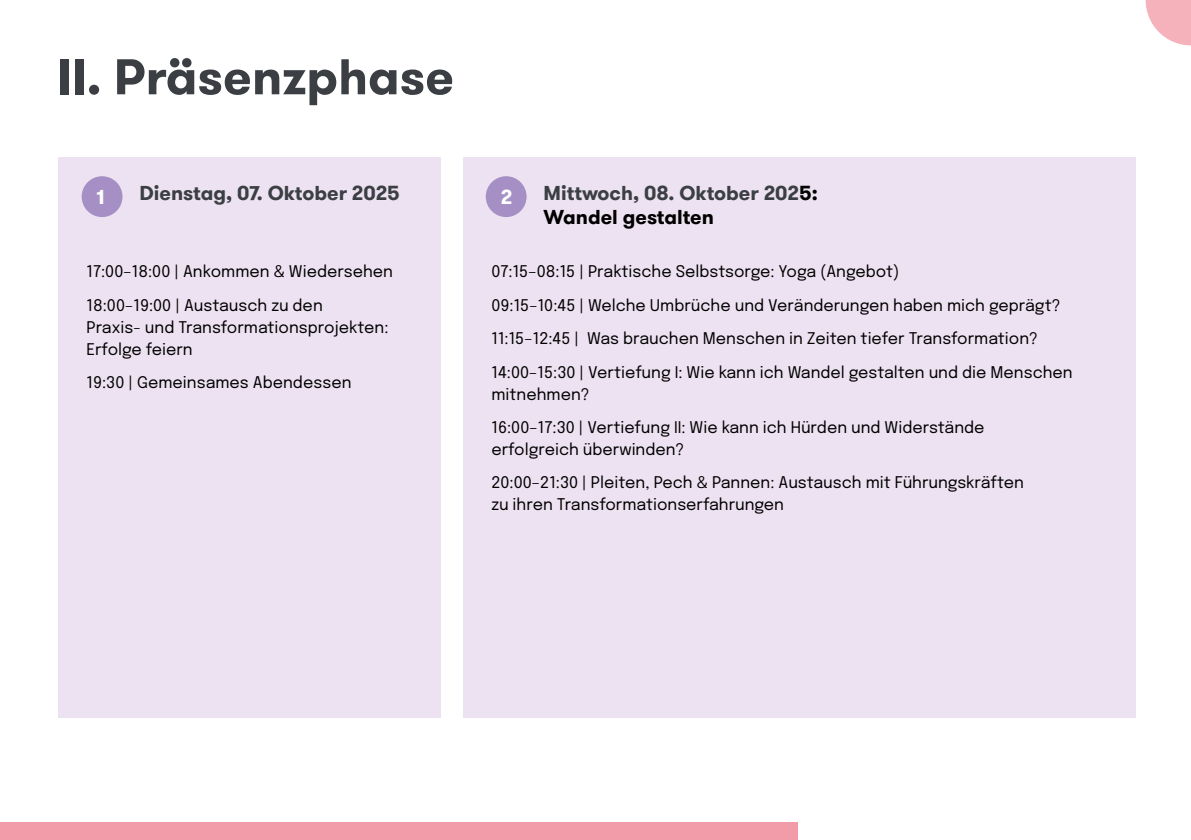
<style>
.page{position:relative;width:1191px;height:840px;background:#fff}
.page>*{position:absolute;margin:0;border:0;box-sizing:border-box;transform-origin:0 0}
.t1{font:700 50px "GT Walsheim Pro";color:#3b3f44}
.t2{font:700 20px/24px "GT Walsheim Pro";color:#3b3f44}
.t3{font:700 20px "GT Walsheim Pro";color:#fff}
.t4{font:16px/33.4px "Epilogue";color:#000}
.s1{color:#000}
</style>
<div class="page">
<div style="left:58px;top:156px;width:382px;height:561px;background:#ede2f1"></div>
<div style="left:463px;top:156px;width:672px;height:561px;background:#ede2f1"></div>
<div style="left:82px;top:176px;width:40px;height:41px;background:#a58fc4;border-radius:50%"></div>
<div style="left:486px;top:176px;width:40px;height:41px;background:#a58fc4;border-radius:50%"></div>
<div style="left:0;top:822px;width:798px;height:17px;background:#f39ca9"></div>
<svg style="left:1145px;top:0;width:46px;height:45px"></svg>
<h1 class="t1" style="left:57px;top:44px;width:399px">II. Präsenzphase</h1>
<p class="t2" style="left:139px;top:181px;width:262px">Dienstag, 07. Oktober 2025</p>
<p class="t2" style="left:543px;top:181px;width:276px">Mittwoch, 08. Oktober 202<span class="s1">5:<br>Wandel gestalten</span></p>
<p class="t4" style="left:491px;top:254px;width:583px">07:15–08:15 | Praktische Selbstsorge: Yoga (Angebot)<br>09:15–10:45 | Welche Umbrüche und Veränderungen haben mich geprägt?<br>11:15–12:45 | Was brauchen Menschen in Zeiten tiefer Transformation?<br>14:00–15:30 | Vertiefung I: Wie kann ich Wandel gestalten und die Menschen</p>
<p class="t4" style="left:491px;top:376px;width:494px">mitnehmen?<br>16:00–17:30 | Vertiefung II: Wie kann ich Hürden und Widerstände</p>
<p class="t4" style="left:491px;top:431px;width:534px">erfolgreich überwinden?<br>20:00–21:30 | Pleiten, Pech &amp; Pannen: Austausch mit Führungskräften</p>
<p class="t4" style="left:491px;top:487px;width:294px">zu ihren Transformationserfahrungen</p>
<p class="t3" style="left:97px;top:184px;width:10px">1</p>
<p class="t3" style="left:501px;top:184px;width:13px">2</p>
<p class="t4" style="left:86px;top:254px;width:308px">17:00–18:00 | Ankommen &amp; Wiedersehen<br>18:00–19:00 | Austausch zu den</p>
<p class="t4" style="left:86px;top:315px;width:303px;line-height:22px">Praxis- und Transformationsprojekten:<br>Erfolge feiern</p>
<p class="t4" style="left:86px;top:364px;width:266px">19:30 | Gemeinsames Abendessen</p>
</div>
